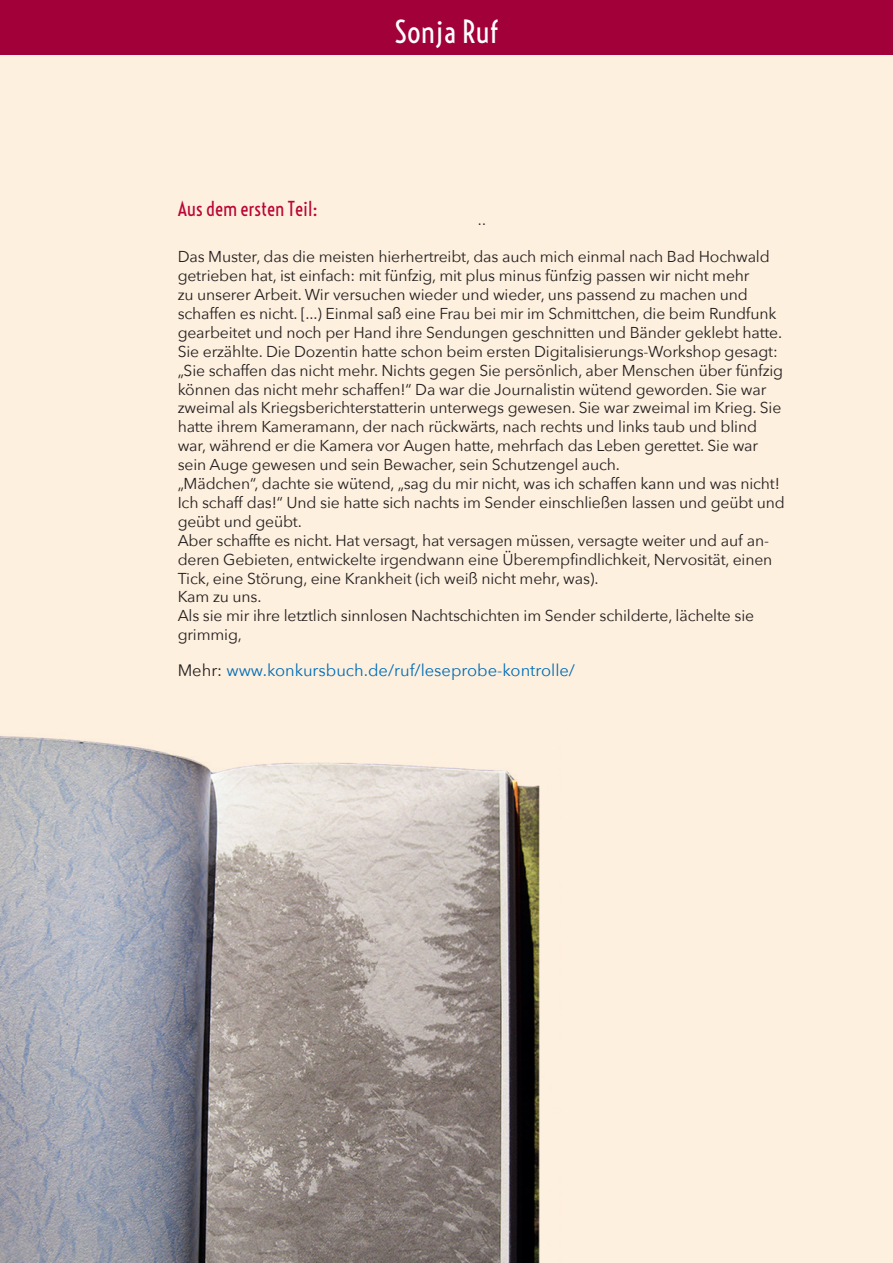
<style>
.page{position:relative;width:893px;height:1263px;background:#fff}
.page>*{position:absolute;margin:0;border:0;box-sizing:border-box;transform-origin:0 0}
.t1{font:30px "Voltaire";color:#fff}
.t2{font:19.5px "Voltaire";letter-spacing:-.01em;color:#ba0737}
.t3{font:16.5px "Avenir Next";color:#006cb7}
.t4{font:15.75px/18.9px "Avenir Next";letter-spacing:-.01em;color:#231f20}
.t5{font:15px "Avenir Next";color:#231f20}
.s1{color:#231f20}
</style>
<div class="page">
<div style="left:0;top:4px;width:893px;height:1259px;background:#fef0de"></div>
<div style="left:0;top:0;width:893px;height:55px;background:#a10138"></div>
<img style="left:0;top:736px;width:540px;height:527px">
<p class="t2" style="left:178px;top:196px;width:142px">Aus dem ersten Teil:</p>
<h1 class="t1" style="left:395px;top:14px;width:105px">Sonja Ruf</h1>
<p class="t5" style="left:478px;top:207px;width:9px">..</p>
<p class="t4" style="left:178px;top:247px;width:609px">Das Muster, das die meisten hierhertreibt, das auch mich einmal nach Bad Hochwald getrieben hat, ist einfach: mit fünfzig, mit plus minus fünfzig passen wir nicht mehr<br>zu unserer Arbeit. Wir versuchen wieder und wieder, uns passend zu machen und schaffen es nicht. [...) Einmal saß eine Frau bei mir im Schmittchen, die beim Rundfunk gearbeitet und noch per Hand ihre Sendungen geschnitten und Bänder geklebt hatte.<br>Sie erzählte. Die Dozentin hatte schon beim ersten Digitalisierungs-Workshop gesagt: „Sie schaffen das nicht mehr. Nichts gegen Sie persönlich, aber Menschen über fünfzig können das nicht mehr schaffen!“ Da war die Journalistin wütend geworden. Sie war zweimal als Kriegsberichterstatterin unterwegs gewesen. Sie war zweimal im Krieg. Sie hatte ihrem Kameramann, der nach rückwärts, nach rechts und links taub und blind war, während er die Kamera vor Augen hatte, mehrfach das Leben gerettet. Sie war sein Auge gewesen und sein Bewacher, sein Schutzengel auch.<br>„Mädchen“, dachte sie wütend, „sag du mir nicht, was ich schaffen kann und was nicht!<br>Ich schaff das!“ Und sie hatte sich nachts im Sender einschließen lassen und geübt und geübt und geübt.<br>Aber schaffte es nicht. Hat versagt, hat versagen müssen, versagte weiter und auf an&shy;deren Gebieten, entwickelte irgendwann eine Überempfindlichkeit, Nervosität, einen Tick, eine Störung, eine Krankheit (ich weiß nicht mehr, was).<br>Kam zu uns.<br>Als sie mir ihre letztlich sinnlosen Nachtschichten im Sender schilderte, lächelte sie grimmig,</p>
<p class="t3" style="left:178px;top:656px;width:399px"><span class="s1">Mehr:</span> www.konkursbuch.de/ruf/leseprobe-kontrolle/</p>
</div>
